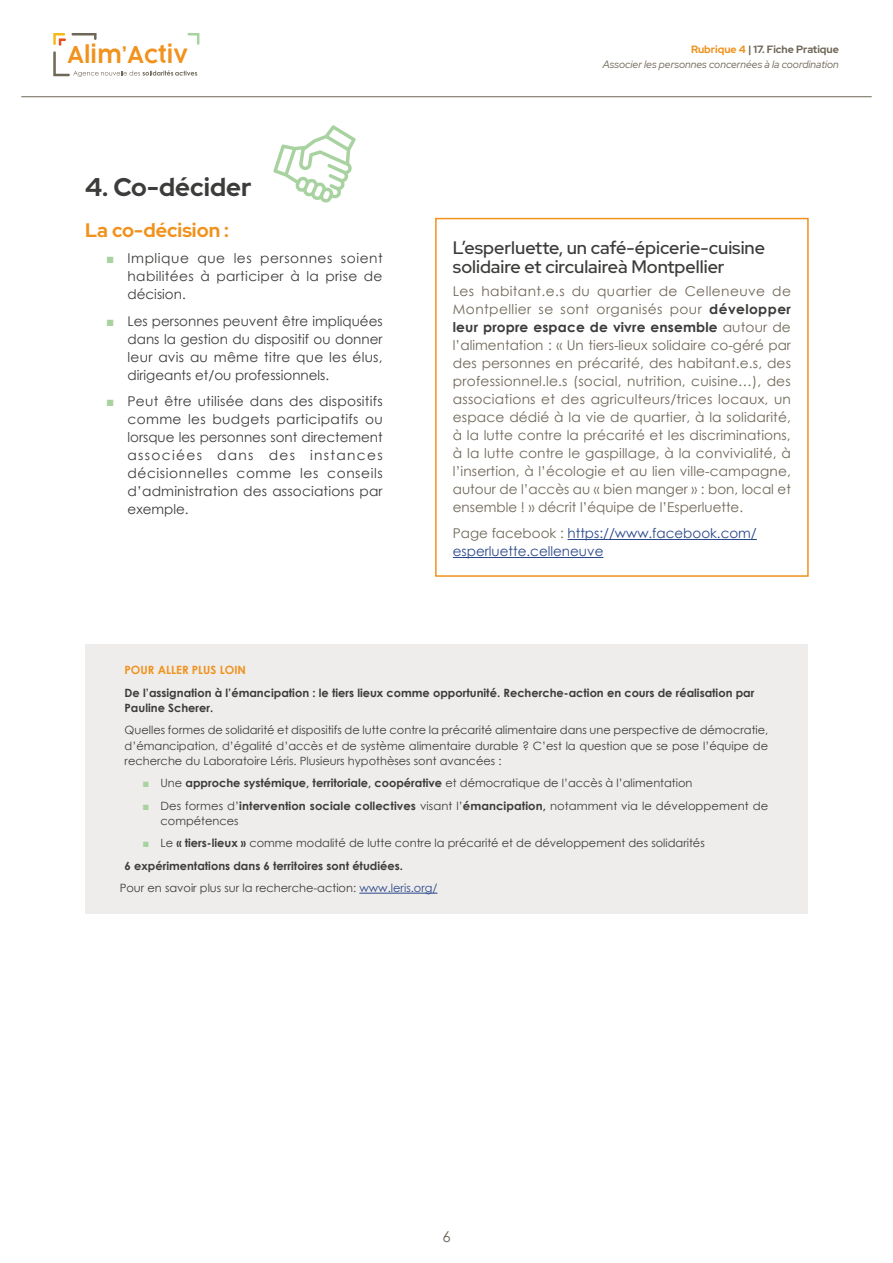
<style>
.page{position:relative;width:893px;height:1263px;background:#fff}
.page>*{position:absolute;margin:0;border:0;box-sizing:border-box;transform-origin:0 0}
.t1{font:700 25.5px "Red Hat Display";color:#3c3c3b}
.t2{font:600 22.65px "COCOGOOSE";color:#f0921d}
.t3{font:700 19.5px "Red Hat Display";color:#f0921d}
.t4{font:500 18px/19.5px "Red Hat Display";color:#3c3c3b}
.t5{font:15px "Century Gothic";color:#6f6758}
.t6{font:13.5px/18px "Century Gothic";color:#6f6758;text-align:justify}
.t7{font:13.5px/18px "Century Gothic";letter-spacing:.01em;color:#3c3c3b;text-align:justify}
.t8{font:13.5px/18px "Century Gothic";color:#2b488b}
.t9{font:11.4px/15.1px "Century Gothic";color:#3c3c3b;text-align:justify}
.t10{font:700 11.4px/15.1px "Century Gothic";color:#3c3c3b}
.t11{font:700 11.4px "Century Gothic";color:#f0921d}
.t12{font:italic 10.5px "Red Hat Display";color:#6f6758}
.t13{font:700 10.5px "Red Hat Display";color:#6f6758}
.s1{font-family:"Arial";color:#a9d2a1}
.s2{color:#f0921d}
.s3{font-weight:700;color:#3c3c3b}
.s4{color:#6f6758}
.s5{font-family:"Arial";font-weight:400;color:#a9d2a1}
.s6{font-weight:400}
.s7{font-weight:700}
.s8{color:#2b488b}
</style>
<div class="page">
<svg style="left:53px;top:33px;width:146px;height:44px"></svg>
<hr style="left:21px;top:96px;width:851px;height:1px;background:#6f6758">
<div style="left:85px;top:644px;width:723px;height:270px;background:#efedeb"></div>
<hr style="left:359px;top:893px;width:79px;height:1px;background:#2b488b">
<div style="left:435px;top:218px;width:374px;height:359px;border:2px solid #f0921d"></div>
<hr style="left:567px;top:539px;width:190px;height:1px;background:#2b488b">
<hr style="left:453px;top:557px;width:150px;height:1px;background:#2b488b">
<svg style="left:273px;top:125px;width:83px;height:78px"></svg>
<h2 class="t2" style="left:67px;top:39px;width:122px">Alim’Activ</h2>
<h1 class="t1" style="left:85px;top:170px;width:168px">4. Co-décider</h1>
<h3 class="t3" style="left:85px;top:217px;width:145px">La co-décision :</h3>
<p class="t7" style="left:128px;top:249px;width:257px;text-indent:-21px"><span class="s1">■</span> Implique que les personnes soient habilitées à participer à la prise de décision.</p>
<p class="t7" style="left:128px;top:312px;width:257px;text-indent:-21px"><span class="s1">■</span> Les personnes peuvent être impliquées dans la gestion du dispositif ou donner leur avis au même titre que les élus, dirigeants et/ou professionnels.</p>
<p class="t7" style="left:128px;top:392px;width:257px;text-indent:-21px"><span class="s1">■</span> Peut être utilisée dans des dispositifs comme les budgets participatifs ou lorsque les personnes sont directement associées dans des instances décisionnelles comme les conseils d’administration des associations par exemple.</p>
<p class="t13" style="left:691px;top:42px;width:149px"><span class="s2">Rubrique 4</span> | 17. Fiche Pratique</p>
<p class="t12" style="left:603px;top:57px;width:238px">Associer les personnes concernées à la coordination</p>
<h3 class="t4" style="left:453px;top:238px;width:314px">L’esperluette, un café-épicerie-cuisine solidaire et circulaireà Montpellier</h3>
<p class="t6" style="left:453px;top:282px;width:340px">Les habitant.e.s du quartier de Celleneuve de Montpellier se sont organisés pour <span class="s3">développer leur propre espace de vivre ensemble</span> autour de l’alimentation : « Un tiers-lieux solidaire co-géré par des personnes en précarité, des habitant.e.s, des professionnel.le.s (social, nutrition, cuisine…), des associations et des agriculteurs/trices locaux, un espace dédié à la vie de quartier, à la solidarité, à la lutte contre la précarité et les discriminations, à la lutte contre le gaspillage, à la convivialité, à l’insertion, à l’écologie et au lien ville-campagne, autour de l’accès au « bien manger » : bon, local et ensemble ! » décrit l’équipe de l’Esperluette.</p>
<p class="t8" style="left:453px;top:524px;width:305px"><span class="s4">Page facebook :</span> https://www.facebook.com/ esperluette.celleneuve</p>
<p class="t11" style="left:125px;top:662px;width:123px">POUR ALLER PLUS LOIN</p>
<p class="t10" style="left:125px;top:684px;width:631px">De l’assignation à l’émancipation : le tiers lieux comme opportunité. Recherche-action en cours de réalisation par<br>Pauline Scherer.</p>
<p class="t9" style="left:125px;top:722px;width:645px">Quelles formes de solidarité et dispositifs de lutte contre la précarité alimentaire dans une perspective de démocratie, d’émancipation, d’égalité d’accès et de système alimentaire durable ? C’est la question que se pose l’équipe de recherche du Laboratoire Léris. Plusieurs hypothèses sont avancées :</p>
<p class="t10" style="left:143px;top:775px;width:551px"><span class="s5">■</span> <span class="s6">Une</span> approche systémique, territoriale, coopérative <span class="s6">et démocratique de l’accès à l’alimentation</span></p>
<p class="t9" style="left:161px;top:798px;width:609px;text-indent:-18px"><span class="s1">■</span> Des formes d’<span class="s7">intervention sociale collectives</span> visant l’<span class="s7">émancipation,</span> notamment via le développement de compétences</p>
<p class="t9" style="left:143px;top:835px;width:564px"><span class="s1">■</span> Le <span class="s7">« tiers-lieux »</span> comme modalité de lutte contre la précarité et de développement des solidarités</p>
<p class="t10" style="left:125px;top:857px;width:280px">6 expérimentations dans 6 territoires sont étudiées.</p>
<p class="t9" style="left:120px;top:880px;width:319px">Pour en savoir plus sur la recherche-action: <span class="s8">www.leris.org/</span></p>
<p class="t5" style="left:442px;top:1226px;width:10px">6</p>
</div>
